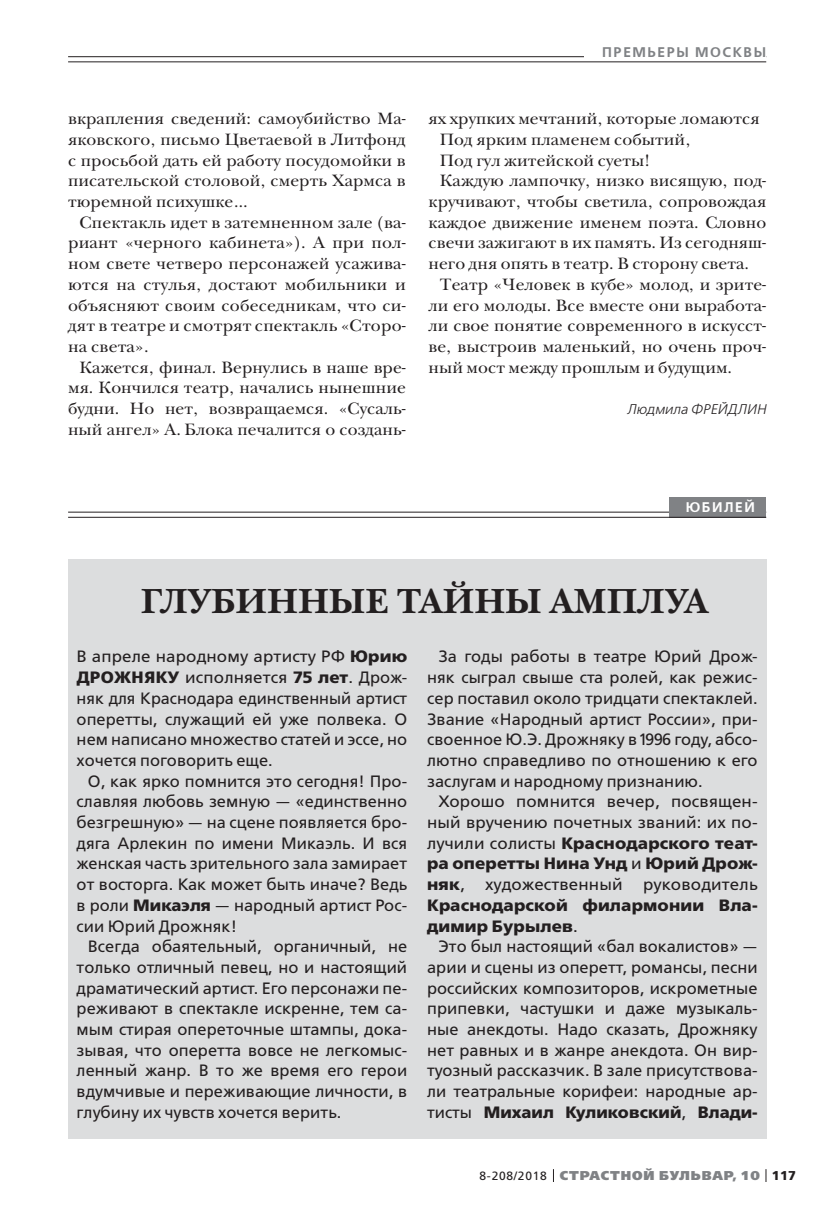
<style>
.page{position:relative;width:823px;height:1219px;background:#fff}
.page>*{position:absolute;margin:0;border:0;box-sizing:border-box;transform-origin:0 0}
.t1{font:700 36px "New Baskerville ITC";color:#231f20}
.t2{font:17px/20.6px "New Baskerville ITC";letter-spacing:.005em;color:#231f20;text-align:justify}
.t3{font:16.4px/20.8px "Free Set";letter-spacing:.005em;color:#231f20;text-align:justify}
.t4{font:italic 300 14px "Free Set";color:#231f20}
.t5{font:600 14px "Free Set";letter-spacing:.11em;color:#808285}
.t6{font:600 14px "Free Set";letter-spacing:.11em;color:#fff}
.t7{font:800 12.8px "Free Set";letter-spacing:.07em;color:#808285}
.s1{font-weight:700}
.s2{font-weight:400;font-size:12px;color:#231f20}
.s3{font-weight:700;color:#231f20}
</style>
<div class="page">
<svg style="left:765px;top:1169px;width:1px;height:13px"></svg>
<hr style="left:68px;top:56px;width:697px;height:1px;background:#231f20">
<div style="left:584px;top:41px;width:181px;height:21px;background:#fff"></div>
<hr style="left:68px;top:62px;width:697px;height:1px;background:#231f20">
<div style="left:68px;top:559px;width:697px;height:580px;background:#dcddde"></div>
<hr style="left:68px;top:512px;width:697px;height:1px;background:#231f20">
<div style="left:669px;top:497px;width:96px;height:21px;background:#808285"></div>
<hr style="left:68px;top:517px;width:697px;height:1px;background:#231f20">
<p class="t2" style="left:68px;top:110px;width:339px">вкрапления сведений: самоубийство Ма&shy;яковского, письмо Цветаевой в Литфонд с просьбой дать ей работу посудомойки в писательской столовой, смерть Хармса в тюремной психушке…</p>
<p class="t2" style="left:68px;top:213px;width:339px;text-indent:11px">Спектакль идет в затемненном зале (ва&shy;риант «черного кабинета»). А при пол&shy;ном свете четверо персонажей усажива&shy;ются на стулья, достают мобильники и объясняют своим собеседникам, что си&shy;дят в театре и смотрят спектакль «Сторо&shy;на света».</p>
<p class="t2" style="left:68px;top:358px;width:339px;text-indent:11px">Кажется, финал. Вернулись в наше вре&shy;мя. Кончился театр, начались нынешние будни. Но нет, возвращаемся. «Сусаль&shy;ный ангел» А. Блока печалится о создань-</p>
<p class="t5" style="left:602px;top:45px;width:165px">ПРЕМЬЕРЫ МОСКВЫ</p>
<p class="t2" style="left:428px;top:110px;width:332px">ях хрупких мечтаний, которые ломаются</p>
<p class="t2" style="left:439px;top:131px;width:252px">Под ярким пламенем событий,</p>
<p class="t2" style="left:439px;top:151px;width:211px">Под гул житейской суеты!</p>
<p class="t2" style="left:439px;top:172px;width:327px">Каждую лампочку, низко висящую, под-</p>
<p class="t2" style="left:428px;top:193px;width:339px">кручивают, чтобы светила, сопровождая</p>
<p class="t2" style="left:428px;top:213px;width:339px">каждое движение именем поэта. Словно</p>
<p class="t2" style="left:428px;top:234px;width:339px">свечи зажигают в их память. Из сегодняш-</p>
<p class="t2" style="left:428px;top:255px;width:322px">него дня опять в театр. В сторону света.</p>
<p class="t2" style="left:439px;top:276px;width:327px">Театр «Человек в кубе» молод, и зрите-</p>
<p class="t2" style="left:428px;top:296px;width:339px">ли его молоды. Все вместе они выработа-</p>
<p class="t2" style="left:428px;top:317px;width:339px">ли свое понятие современного в искусст-</p>
<p class="t2" style="left:428px;top:338px;width:339px">ве, выстроив маленький, но очень проч-</p>
<p class="t2" style="left:428px;top:358px;width:305px">ный мост между прошлым и будущим.</p>
<p class="t4" style="left:626px;top:402px;width:141px">Людмила ФРЕЙДЛИН</p>
<p class="t6" style="left:685px;top:501px;width:70px">ЮБИЛЕЙ</p>
<h1 class="t1" style="left:141px;top:587px;width:568px">ГЛУБИННЫЕ ТАЙНЫ АМПЛУА</h1>
<p class="t3" style="left:77px;top:647px;width:332px">В апреле народному артисту РФ <span class="s1">Юрию<br>ДРОЖНЯКУ</span> исполняется</p>
<p class="t3" style="left:77px;top:668px;width:332px;text-indent:241px"><span class="s1">лет</span>. Дрож&shy;няк для Краснодара единственный артист оперетты, служащий ей уже полвека. О нем написано множество статей и эссе, но хочется поговорить еще.</p>
<p class="t3" style="left:77px;top:771px;width:332px;text-indent:11px">О, как ярко помнится это сегодня! Про&shy;славляя любовь земную — «единственно безгрешную» — на сцене появляется бро&shy;дяга Арлекин по имени Микаэль. И вся женская часть зрительного зала замирает от восторга. Как может быть иначе? Ведь в роли <span class="s1">Микаэля</span> — народный артист Рос&shy;сии Юрий Дрожняк!</p>
<p class="t3" style="left:77px;top:937px;width:332px;text-indent:11px">Всегда обаятельный, органичный, не только отличный певец, но и настоящий драматический артист. Его персонажи пе&shy;реживают в спектакле искренне, тем са&shy;мым стирая опереточные штампы, дока&shy;зывая, что оперетта вовсе не легкомыс&shy;ленный жанр. В то же время его герои вдумчивые и переживающие личности, в глубину их чувств хочется верить.</p>
<p class="t3" style="left:427px;top:647px;width:332px;text-indent:11px">За годы работы в театре Юрий Дрож&shy;няк сыграл свыше ста ролей, как режис&shy;сер поставил около тридцати спектаклей.<br>Звание «Народный артист России», при&shy;своенное Ю.Э. Дрожняку в</p>
<p class="t3" style="left:427px;top:730px;width:332px;text-indent:247px">году, абсо&shy;лютно справедливо по отношению к его заслугам и народному признанию.</p>
<p class="t3" style="left:427px;top:792px;width:332px;text-indent:11px">Хорошо помнится вечер, посвящен&shy;ный вручению почетных званий: их по&shy;лучили солисты <span class="s1">Краснодарского теат&shy;ра оперетты Нина Унд</span> и <span class="s1">Юрий Дрож&shy;няк</span>, художественный руководитель <span class="s1">Краснодарской филармонии Вла&shy;димир Бурылев</span>.</p>
<p class="t3" style="left:427px;top:937px;width:332px;text-indent:11px">Это был настоящий «бал вокалистов» — арии и сцены из оперетт, романсы, песни российских композиторов, искрометные припевки, частушки и даже музыкаль&shy;ные анекдоты. Надо сказать, Дрожняку нет равных и в жанре анекдота. Он вир&shy;туозный рассказчик. В зале присутствова&shy;ли театральные корифеи: народные ар&shy;тисты <span class="s1">Михаил Куликовский</span>, <span class="s1">Влади-</span></p>
<p class="t7" style="left:479px;top:1169px;width:318px"><span class="s2">8-208/2018</span> СТРАСТНОЙ БУЛЬВАР, 10 <span class="s3">117</span></p>
</div>
